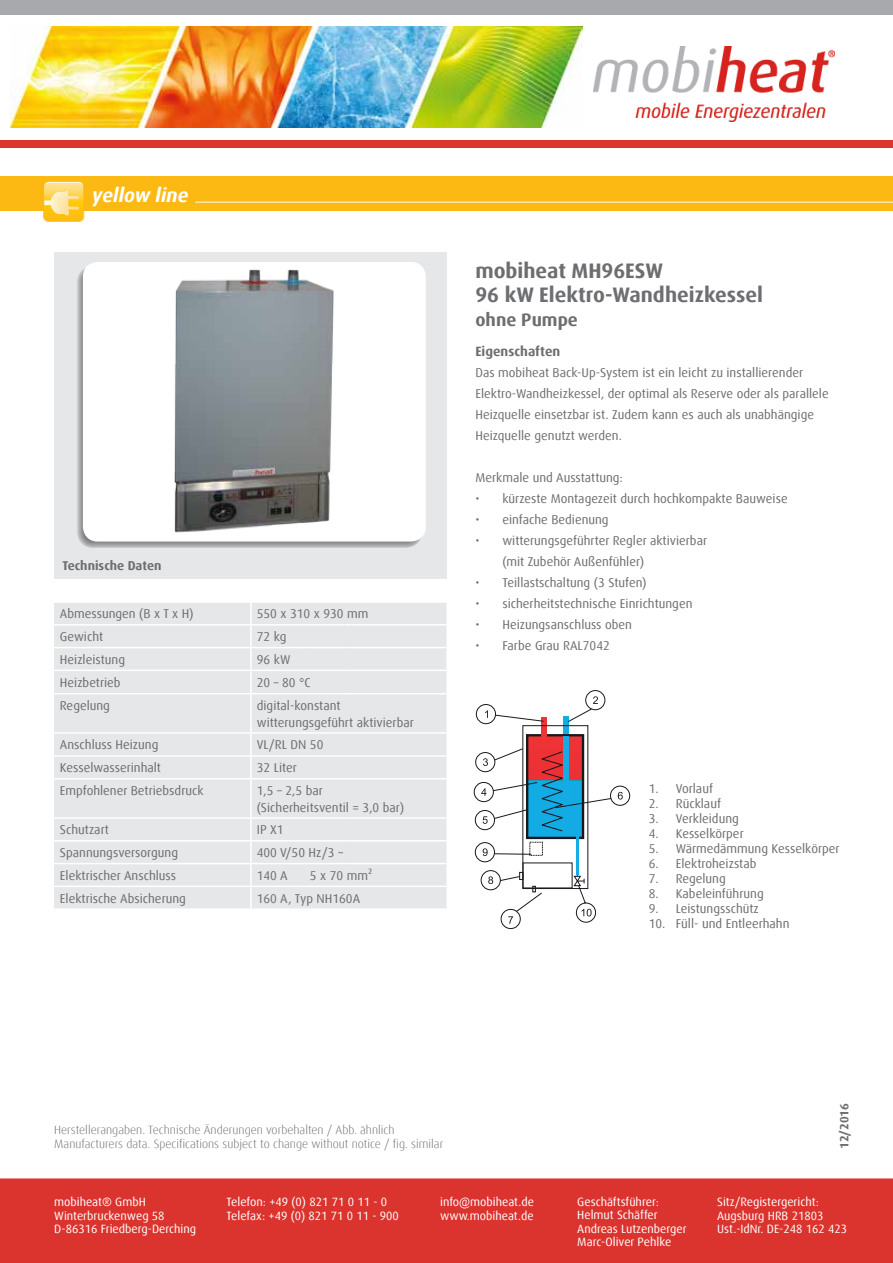
<style>
.page{position:relative;width:893px;height:1263px;background:#fff}
.page>*{position:absolute;margin:0;border:0;box-sizing:border-box;transform-origin:0 0}
.t1{font:700 21px/24px "Dax Offc Pro";color:#6d6e71}
.t2{font:italic 700 19.5px "Dax Offc Pro";color:#fff}
.t3{font:700 18px "Dax Offc Pro";color:#6d6e71}
.t4{font:700 13.5px "Dax Offc Pro";color:#6d6e71}
.t5{font:12.75px/21px "Dax Offc Pro";color:#6d6e71}
.t6{font:700 12.75px "Dax Offc Pro";color:#6d6e71}
.t7{font:12px/13.5px "Dax Offc Pro";color:#fff}
.t8{font:300 12px/14.4px "Dax Offc Pro";color:#6d6e71}
.t9{font:700 12px "Dax Offc Pro";color:#6d6e71}
</style>
<div class="page">
<div style="left:0;top:176px;width:893px;height:34px;background:#fdb913"></div>
<hr style="left:195px;top:202px;width:698px;height:1px;background:#fff">
<svg style="left:43px;top:181px;width:41px;height:41px"></svg>
<img style="left:44px;top:182px;width:39px;height:6px">
<img style="left:44px;top:190px;width:35px;height:25px">
<div style="left:0;top:0;width:893px;height:15px;background:#a7a9ac"></div>
<img style="left:593px;top:46px;width:241px;height:75px">
<div style="left:0;top:140px;width:893px;height:7px;background:#db332d"></div>
<div style="left:0;top:1178px;width:893px;height:85px;background:#db332d"></div>
<img style="left:11px;top:27px;width:571px;height:100px">
<div style="left:54px;top:252px;width:392px;height:326px;background:#e6e7e8"></div>
<svg style="left:77px;top:266px;width:345px;height:282px;background:#acadaf"></svg>
<div style="left:83px;top:262px;width:343px;height:279px;background:#fff;border-radius:15px"></div>
<div style="left:476px;top:704px;width:20px;height:20px;border:1px solid #19181d;border-radius:50%"></div>
<div style="left:475px;top:810px;width:20px;height:20px;border:1px solid #19181d;border-radius:50%"></div>
<svg style="left:618px;top:792px;width:5px;height:7px"></svg>
<div style="left:610px;top:786px;width:20px;height:19px;border:1px solid #19181d;border-radius:50%"></div>
<div style="left:475px;top:752px;width:20px;height:20px;border:1px solid #19181d;border-radius:50%"></div>
<div style="left:474px;top:782px;width:20px;height:20px;border:1px solid #19181d;border-radius:50%"></div>
<div style="left:501px;top:909px;width:20px;height:20px;border:1px solid #19181d;border-radius:50%"></div>
<div style="left:585px;top:690px;width:20px;height:20px;border:1px solid #19181d;border-radius:50%"></div>
<div style="left:475px;top:842px;width:20px;height:20px;border:1px solid #19181d;border-radius:50%"></div>
<svg style="left:481px;top:696px;width:131px;height:228px"></svg>
<img style="left:165px;top:269px;width:180px;height:279px">
<div style="left:54px;top:603px;width:392px;height:305px;background:#e6e7e8"></div>
<hr style="left:250px;top:603px;width:2px;height:21px;background:#fff">
<hr style="left:250px;top:625px;width:2px;height:22px;background:#fff">
<hr style="left:250px;top:648px;width:2px;height:22px;background:#fff">
<hr style="left:250px;top:671px;width:2px;height:22px;background:#fff">
<hr style="left:250px;top:694px;width:2px;height:38px;background:#fff">
<hr style="left:250px;top:734px;width:2px;height:21px;background:#fff">
<hr style="left:250px;top:757px;width:2px;height:21px;background:#fff">
<hr style="left:250px;top:779px;width:2px;height:38px;background:#fff">
<hr style="left:250px;top:819px;width:2px;height:21px;background:#fff">
<hr style="left:250px;top:841px;width:2px;height:22px;background:#fff">
<hr style="left:54px;top:670px;width:197px;height:1px;background:#fff">
<hr style="left:251px;top:670px;width:53px;height:1px;background:#fff">
<hr style="left:304px;top:670px;width:40px;height:1px;background:#fff">
<hr style="left:344px;top:670px;width:102px;height:1px;background:#fff">
<hr style="left:54px;top:693px;width:197px;height:1px;background:#fff">
<hr style="left:251px;top:693px;width:53px;height:1px;background:#fff">
<hr style="left:304px;top:693px;width:40px;height:1px;background:#fff">
<hr style="left:344px;top:693px;width:102px;height:1px;background:#fff">
<hr style="left:54px;top:732px;width:197px;height:2px;background:#fff">
<hr style="left:251px;top:732px;width:53px;height:2px;background:#fff">
<hr style="left:304px;top:732px;width:40px;height:2px;background:#fff">
<hr style="left:344px;top:732px;width:102px;height:2px;background:#fff">
<hr style="left:54px;top:755px;width:197px;height:2px;background:#fff">
<hr style="left:251px;top:755px;width:53px;height:2px;background:#fff">
<hr style="left:304px;top:755px;width:40px;height:2px;background:#fff">
<hr style="left:344px;top:755px;width:102px;height:2px;background:#fff">
<hr style="left:54px;top:778px;width:197px;height:1px;background:#fff">
<hr style="left:251px;top:778px;width:53px;height:1px;background:#fff">
<hr style="left:304px;top:778px;width:40px;height:1px;background:#fff">
<hr style="left:344px;top:778px;width:102px;height:1px;background:#fff">
<hr style="left:54px;top:817px;width:197px;height:2px;background:#fff">
<hr style="left:251px;top:817px;width:53px;height:2px;background:#fff">
<hr style="left:304px;top:817px;width:40px;height:2px;background:#fff">
<hr style="left:344px;top:817px;width:102px;height:2px;background:#fff">
<hr style="left:54px;top:840px;width:197px;height:1px;background:#fff">
<hr style="left:251px;top:840px;width:53px;height:1px;background:#fff">
<hr style="left:304px;top:840px;width:40px;height:1px;background:#fff">
<hr style="left:344px;top:840px;width:102px;height:1px;background:#fff">
<hr style="left:54px;top:863px;width:197px;height:1px;background:#fff">
<hr style="left:54px;top:886px;width:197px;height:1px;background:#fff">
<hr style="left:54px;top:624px;width:197px;height:1px;background:#fff">
<hr style="left:251px;top:624px;width:53px;height:1px;background:#fff">
<hr style="left:304px;top:624px;width:40px;height:1px;background:#fff">
<hr style="left:344px;top:624px;width:102px;height:1px;background:#fff">
<hr style="left:54px;top:647px;width:197px;height:1px;background:#fff">
<hr style="left:251px;top:647px;width:53px;height:1px;background:#fff">
<hr style="left:304px;top:647px;width:40px;height:1px;background:#fff">
<hr style="left:344px;top:647px;width:102px;height:1px;background:#fff">
<hr style="left:304px;top:863px;width:40px;height:1px;background:#fff">
<hr style="left:344px;top:863px;width:102px;height:1px;background:#fff">
<hr style="left:304px;top:886px;width:40px;height:1px;background:#fff">
<hr style="left:344px;top:886px;width:102px;height:1px;background:#fff">
<hr style="left:251px;top:863px;width:53px;height:1px;background:#fff">
<hr style="left:251px;top:886px;width:53px;height:1px;background:#fff">
<hr style="left:250px;top:864px;width:2px;height:22px;background:#fff">
<hr style="left:250px;top:887px;width:2px;height:21px;background:#fff">
<h2 class="t2" style="left:92px;top:183px;width:98px">yellow line</h2>
<p class="t6" style="left:62px;top:557px;width:101px">Technische Daten</p>
<p class="t5" style="left:60px;top:603px;width:135px">Abmessungen (B x T x H)</p>
<p class="t5" style="left:257px;top:603px;width:113px">550 x 310 x 930 mm</p>
<p class="t5" style="left:60px;top:626px;width:45px">Gewicht</p>
<p class="t5" style="left:257px;top:626px;width:31px">72 kg</p>
<p class="t5" style="left:60px;top:649px;width:67px">Heizleistung</p>
<p class="t5" style="left:257px;top:649px;width:35px">96 kW</p>
<p class="t5" style="left:60px;top:672px;width:62px">Heizbetrieb</p>
<p class="t5" style="left:257px;top:672px;width:55px">20 – 80 °C</p>
<p class="t5" style="left:60px;top:695px;width:52px">Regelung</p>
<p class="t5" style="left:257px;top:697px;width:159px;line-height:16.5px">digital-konstant witterungsgeführt aktivierbar</p>
<p class="t5" style="left:60px;top:734px;width:100px">Anschluss Heizung</p>
<p class="t5" style="left:257px;top:734px;width:68px">VL/RL DN 50</p>
<p class="t5" style="left:60px;top:757px;width:103px">Kesselwasserinhalt</p>
<p class="t5" style="left:257px;top:757px;width:42px">32 Liter</p>
<p class="t5" style="left:60px;top:780px;width:145px">Empfohlener Betriebsdruck</p>
<p class="t5" style="left:257px;top:782px;width:149px;line-height:16.5px">1,5 – 2,5 bar (Sicherheitsventil = 3,0 bar)</p>
<p class="t5" style="left:60px;top:819px;width:51px">Schutzart</p>
<p class="t5" style="left:257px;top:819px;width:28px">IP X1</p>
<p class="t5" style="left:60px;top:842px;width:120px">Spannungsversorgung</p>
<p class="t5" style="left:257px;top:842px;width:89px">400 V/50 Hz/3 ~</p>
<p class="t5" style="left:60px;top:865px;width:118px">Elektrischer Anschluss</p>
<p class="t5" style="left:257px;top:865px;width:32px">140 A</p>
<p class="t5" style="left:310px;top:865px;width:64px">5 x 70 mm²</p>
<p class="t5" style="left:60px;top:888px;width:128px">Elektrische Absicherung</p>
<p class="t5" style="left:257px;top:888px;width:105px">160 A, Typ NH160A</p>
<h1 class="t1" style="left:475px;top:259px;width:289px">mobiheat MH96ESW<br>96 kW Elektro-Wandheizkessel</h1>
<h3 class="t3" style="left:475px;top:309px;width:104px">ohne Pumpe</h3>
<p class="t4" style="left:475px;top:342px;width:86px">Eigenschaften</p>
<p class="t5" style="left:475px;top:362px;width:355px">Das mobiheat Back-Up-System ist ein leicht zu installierender Elektro-Wandheizkessel, der optimal als Reserve oder als parallele Heizquelle einsetzbar ist. Zudem kann es auch als unabhängige Heizquelle genutzt werden.</p>
<p class="t5" style="left:475px;top:467px;width:149px">Merkmale und Ausstattung:</p>
<p class="t5" style="left:475px;top:488px;width:314px">• kürzeste Montagezeit durch hochkompakte Bauweise</p>
<p class="t5" style="left:475px;top:509px;width:135px">• einfache Bedienung</p>
<p class="t5" style="left:502px;top:530px;width:206px;text-indent:-27px">• witterungsgeführter Regler aktivierbar (mit Zubehör Außenfühler)</p>
<p class="t5" style="left:475px;top:572px;width:173px">• Teillastschaltung (3 Stufen)</p>
<p class="t5" style="left:475px;top:593px;width:219px">• sicherheitstechnische Einrichtungen</p>
<p class="t5" style="left:475px;top:614px;width:158px">• Heizungsanschluss oben</p>
<p class="t5" style="left:475px;top:635px;width:136px">• Farbe Grau RAL7042</p>
<p class="t5" style="left:649px;top:778px;width:66px">1. Vorlauf</p>
<p class="t5" style="left:649px;top:793px;width:74px">2. Rücklauf</p>
<p class="t5" style="left:649px;top:808px;width:92px">3. Verkleidung</p>
<p class="t5" style="left:649px;top:823px;width:97px">4. Kesselkörper</p>
<p class="t5" style="left:649px;top:838px;width:192px">5. Wärmedämmung Kesselkörper</p>
<p class="t5" style="left:649px;top:853px;width:109px">6. Elektroheizstab</p>
<p class="t5" style="left:649px;top:868px;width:79px">7. Regelung</p>
<p class="t5" style="left:649px;top:883px;width:117px">8. Kabeleinführung</p>
<p class="t5" style="left:649px;top:898px;width:112px">9. Leistungsschütz</p>
<p class="t5" style="left:649px;top:913px;width:142px">10. Füll- und Entleerhahn</p>
<p class="t8" style="left:54px;top:1122px;width:391px">Herstellerangaben. Technische Änderungen vorbehalten / Abb. ähnlich<br>Manufacturers data. Specifications subject to change without notice / fig. similar</p>
<p class="t9" style="left:837px;top:1149px;width:48px;rotate:-90deg">12/2016</p>
<p class="t7" style="left:226px;top:1195px;width:174px">Telefon: +49 (0) 821 71 0 11 - 0<br>Telefax: +49 (0) 821 71 0 11 - 900</p>
<p class="t7" style="left:440px;top:1195px;width:95px">info@mobiheat.de www.mobiheat.de</p>
<p class="t7" style="left:577px;top:1195px;width:111px">Geschäftsführer:<br>Helmut Schäffer<br>Andreas Lutzenberger<br>Marc-Oliver Pehlke</p>
<p class="t7" style="left:54px;top:1195px;width:144px">mobiheat® GmbH<br>Winterbruckenweg 58<br>D-86316 Friedberg-Derching</p>
<p class="t7" style="left:717px;top:1195px;width:131px">Sitz/Registergericht:<br>Augsburg HRB 21803<br>Ust.-IdNr. DE-248 162 423</p>
</div>
